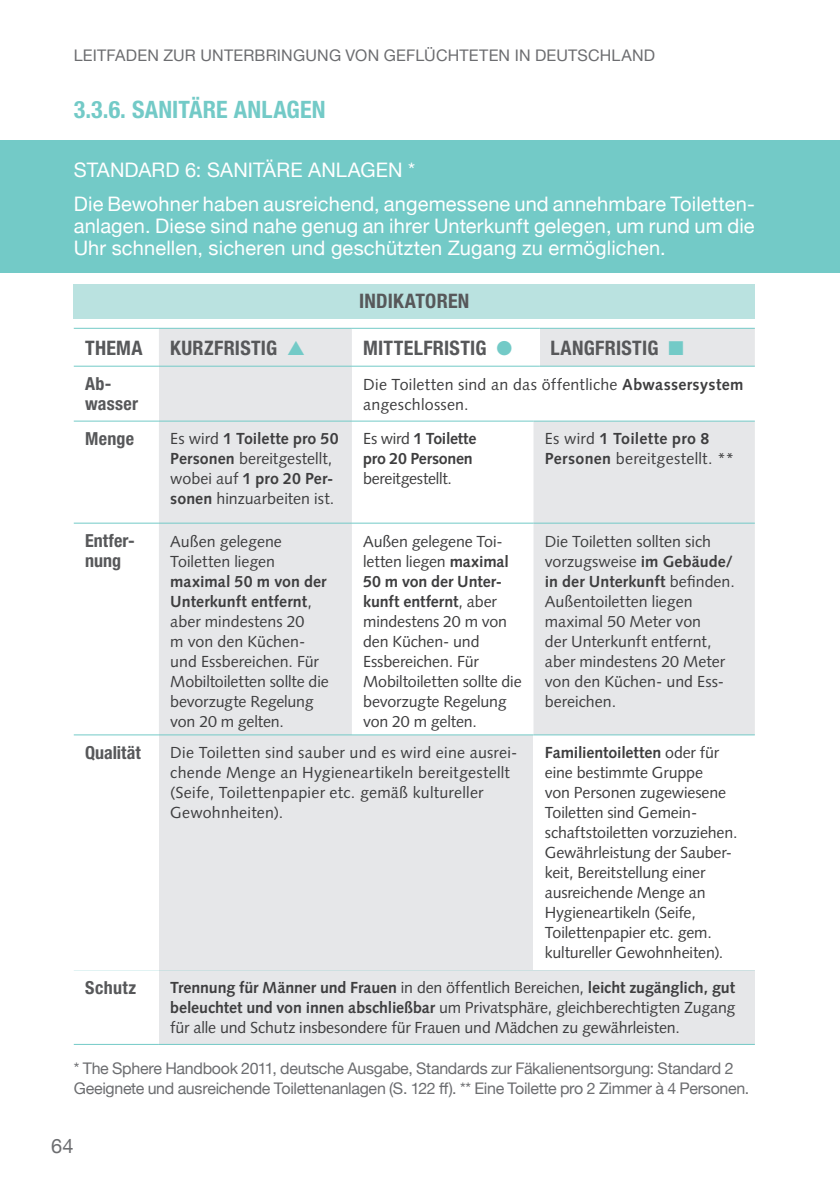
<style>
.page{position:relative;width:840px;height:1191px;background:#fff}
.page>*{position:absolute;margin:0;border:0;box-sizing:border-box;transform-origin:0 0}
.t1{font:700 condensed 24px "Helvetica Neue LT Std";letter-spacing:.005em;color:#73cac7}
.t2{font:20px/33.4px "Helvetica Neue";letter-spacing:.005em;color:#fff}
.t3{font:700 condensed 20px "Helvetica Neue LT Std";letter-spacing:.01em;color:#57585a}
.t4{font:20px "Helvetica Neue";color:#6c6d70}
.t5{font:700 condensed 18px/20px "Helvetica Neue LT Std";letter-spacing:.005em;color:#57585a}
.t6{font:16px/20px "Syntax LT Std";letter-spacing:-.005em;color:#3e3e3f}
.t7{font:16px/20px "Syntax LT Std";letter-spacing:.015em;color:#3e3e3f}
.t8{font:16px/20px "Helvetica Neue";letter-spacing:-.02em;color:#6c6d70}
.t9{font:16px "Helvetica Neue";letter-spacing:.015em;color:#6c6d70}
.t10{font:700 16px/20px "Syntax LT Std";letter-spacing:-.015em;color:#3e3e3f}
.s1{color:#73cac7}
.s2{font-weight:700}
.s3{font-weight:400}
</style>
<div class="page">
<svg style="left:159px;top:422px;width:595px;height:312px;fill:#e6e7e9"></svg>
<hr style="left:74px;top:523px;width:85px;height:1px;background:#73cac7">
<hr style="left:159px;top:523px;width:192px;height:1px;background:#73cac7">
<hr style="left:351px;top:523px;width:182px;height:1px;background:#73cac7">
<hr style="left:533px;top:523px;width:221px;height:1px;background:#73cac7">
<div style="left:74px;top:284px;width:680px;height:34px;background:#bae2e0"></div>
<div style="left:0;top:140px;width:839px;height:132px;background:#73cac7"></div>
<svg style="left:74px;top:329px;width:680px;height:93px"></svg>
<div style="left:351px;top:328px;width:188px;height:38px;background:#fff"></div>
<hr style="left:74px;top:328px;width:85px;height:1px;background:#73cac7">
<hr style="left:159px;top:328px;width:192px;height:1px;background:#73cac7">
<hr style="left:351px;top:328px;width:188px;height:1px;background:#73cac7">
<hr style="left:539px;top:328px;width:215px;height:1px;background:#73cac7">
<hr style="left:74px;top:366px;width:85px;height:1px;background:#73cac7">
<hr style="left:159px;top:366px;width:192px;height:1px;background:#73cac7">
<hr style="left:351px;top:366px;width:188px;height:1px;background:#73cac7">
<hr style="left:539px;top:366px;width:215px;height:1px;background:#73cac7">
<div style="left:159px;top:969px;width:595px;height:75px;background:#e6e7e9"></div>
<hr style="left:74px;top:969px;width:85px;height:1px;background:#73cac7">
<hr style="left:159px;top:969px;width:595px;height:1px;background:#73cac7">
<hr style="left:74px;top:1044px;width:85px;height:1px;background:#73cac7">
<hr style="left:159px;top:1044px;width:595px;height:1px;background:#73cac7">
<div style="left:159px;top:735px;width:374px;height:234px;background:#e6e7e9"></div>
<hr style="left:74px;top:734px;width:85px;height:1px;background:#73cac7">
<hr style="left:159px;top:734px;width:374px;height:1px;background:#73cac7">
<hr style="left:533px;top:734px;width:221px;height:1px;background:#73cac7">
<p class="t9" style="left:74px;top:41px;width:173px">Leitfaden zur Unterbri</p>
<p class="t9" style="left:281px;top:41px;width:373px">ngung von Geflüchteten i n Deutschland</p>
<h1 class="t1" style="left:74px;top:95px;width:62px">3.3.6. SANIT</h1>
<h1 class="t1" style="left:189px;top:95px;width:64px">ÄRE ANLA</h1>
<h1 class="t1" style="left:286px;top:95px;width:38px">GEN</h1>
<p class="t2" style="left:74px;top:152px;width:680px;text-indent:111px">6: Sanitär e Anlag en *<br>Die Bewohner haben ausreichend, angemessene und annehmbare Toiletten-</p>
<p class="t2" style="left:74px;top:213px;width:682px;line-height:22px">anlagen. Diese sind nahe genug an ihrer Unterkunft gelegen, um rund um die<br>Uhr schnellen, sicheren und geschützten Zugang zu ermöglichen.</p>
<p class="t2" style="left:74px;top:152px;width:85px">Standard</p>
<p class="t3" style="left:359px;top:289px;width:71px">INDIKATORE</p>
<p class="t3" style="left:457px;top:289px;width:13px">N</p>
<p class="t3" style="left:85px;top:335px;width:57px">THEMA</p>
<p class="t3" style="left:170px;top:335px;width:136px">KURZFRISTI G <span class="s1">▲</span></p>
<p class="t3" style="left:363px;top:335px;width:151px">MITT ELFRISTI G <span class="s1">●</span></p>
<p class="t3" style="left:550px;top:335px;width:4px">LAN</p>
<p class="t3" style="left:583px;top:335px;width:101px">GFRISTI G <span class="s1">■</span></p>
<p class="t5" style="left:85px;top:374px;width:54px">AB-<br>WASSER</p>
<p class="t7" style="left:363px;top:374px;width:381px">Die Toiletten sind an das öffentliche <span class="s2">Abwassersystem </span>angeschlossen.</p>
<p class="t5" style="left:85px;top:429px;width:51px">MENGE</p>
<p class="t6" style="left:170px;top:429px;width:170px">Es wird <span class="s2">1 Toilette pro 50<br>Personen</span> bereitgestellt, wobei auf <span class="s2">1 pro 20 Per&shy;sonen</span> hinzuarbeiten ist.</p>
<p class="t10" style="left:363px;top:429px;width:115px"><span class="s3">Es wird</span> 1 Toilette pro 20 Personen</p>
<p class="t7" style="left:544px;top:429px;width:191px">Es wird <span class="s2">1 Toilette pro 8<br>Personen</span> bereitgestellt. **</p>
<p class="t6" style="left:363px;top:469px;width:90px">bereitgestellt.</p>
<p class="t5" style="left:85px;top:531px;width:51px">ENTFER-<br>NUNG</p>
<p class="t6" style="left:170px;top:531px;width:113px">Außen gelegene<br>Toiletten liegen</p>
<p class="t6" style="left:170px;top:571px;width:160px"><span class="s2">maximal 50 m von der<br>Unterkunft entfernt</span>, aber mindestens 20<br>m von den Küchen&shy;und Essbereichen. Für<br>Mobiltoiletten sollte die bevorzugte Regelung von 20 m gelten.</p>
<p class="t6" style="left:363px;top:531px;width:160px">Außen gelegene Toi&shy;letten liegen <span class="s2">maximal<br>50 m von der Unter&shy;kunft entfernt</span>, aber mindestens 20 m von den Küchen- und<br>Essbereichen. Für<br>Mobiltoiletten sollte die bevorzugte Regelung von 20 m gelten.</p>
<p class="t6" style="left:544px;top:531px;width:191px">Die Toiletten sollten sich vorzugsweise <span class="s2">im Gebäude/ in der Unterkunft</span> befinden.<br>Außentoiletten liegen maximal 50 Meter von<br>der Unterkunft entfernt, aber mindestens 20 Meter von den Küchen- und Ess&shy;bereichen.</p>
<p class="t5" style="left:85px;top:742px;width:57px">QUALITÄT</p>
<p class="t7" style="left:170px;top:742px;width:348px">Die Toiletten sind sauber und es wird eine ausrei&shy;chende Menge an Hygieneartikeln bereitgestellt (Seife, Toilettenpapier etc. gemäß kultureller Gewohnheiten).</p>
<p class="t6" style="left:544px;top:742px;width:194px"><span class="s2">Familientoiletten</span> oder für eine bestimmte Gruppe<br>von Personen zugewiesene<br>Toiletten sind Gemein&shy;schaftstoiletten vorzuziehen.<br>Gewährleistung der Sauber&shy;keit, Bereitstellung einer ausreichende Menge an<br>Hygieneartikeln (Seife,<br>Toilettenpapier etc. gem. kultureller Gewohnheiten).</p>
<p class="t5" style="left:85px;top:977px;width:52px">SCHUTZ</p>
<p class="t6" style="left:170px;top:977px;width:566px;text-align:justify"><span class="s2">Trennung für Männer und Frauen</span> in den öffentlich Bereichen, <span class="s2">leicht zugänglich, gut beleuchtet und von innen abschließbar</span> um Privatsphäre, gleichberechtigten Zugang für alle und Schutz insbesondere für Frauen und Mädchen zu gewährleisten.</p>
<p class="t8" style="left:74px;top:1057px;width:676px">* The Sphere Handbook 2011, deutsche Ausgabe, Standards zur Fäkalienentsorgung: Standard 2<br>Geeignete und ausreichende Toilettenanlagen (S. 122 ff). ** Eine Toilette pro 2 Zimmer à 4 Personen.</p>
<p class="t4" style="left:51px;top:1128px;width:24px">64</p>
</div>
